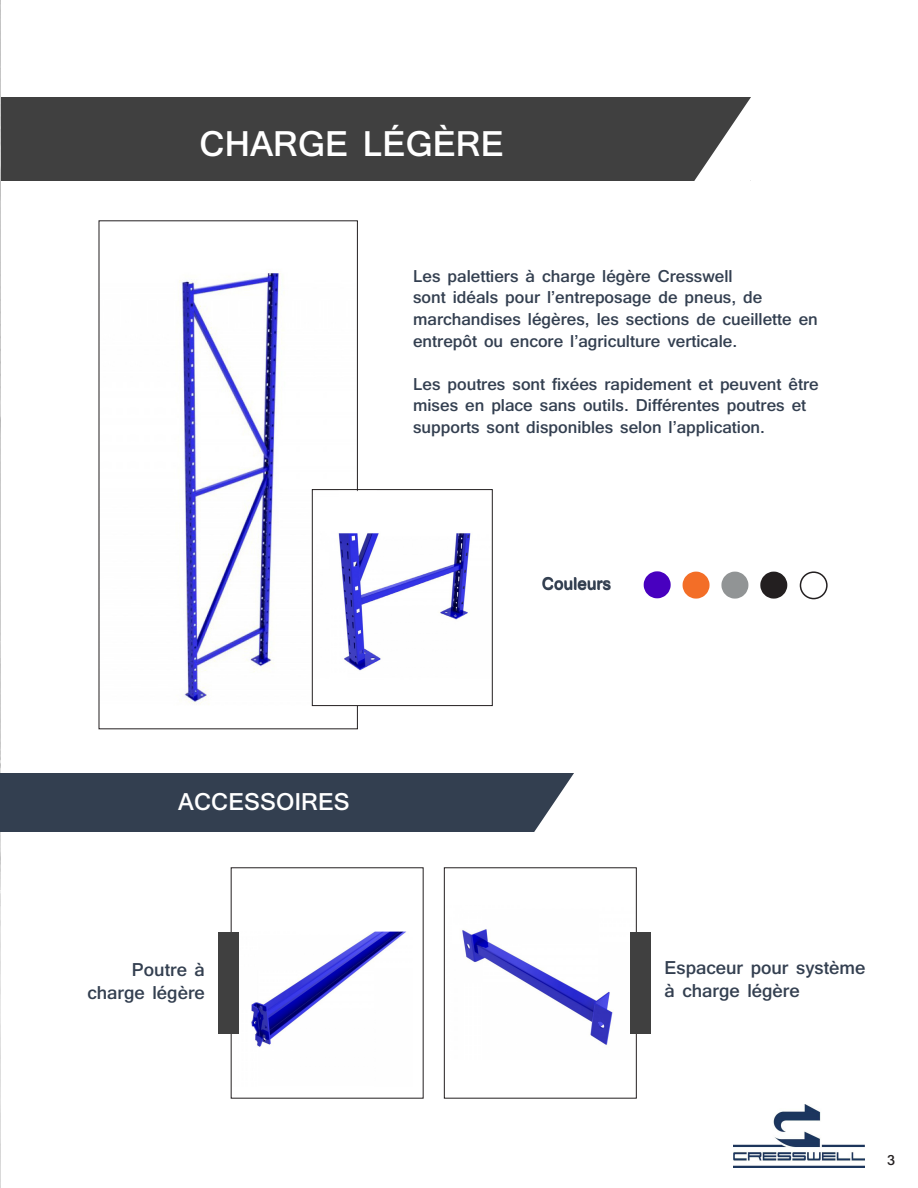
<style>
.page{position:relative;width:918px;height:1188px;background:#fff}
.page>*{position:absolute;margin:0;border:0;box-sizing:border-box;transform-origin:0 0}
.t1{font:700 37.5px "Shruti";color:#fff}
.t2{font:700 25.5px "Shruti";color:#fff}
.t3{font:700 19.5px "Shruti";color:#333f50}
.t4{font:700 18px/21.6px "Shruti";color:#333f50}
.t5{font:700 15px "Shruti";color:#231f20}
</style>
<div class="page">
<img style="left:734px;top:1104px;width:130px;height:63px">
<div style="left:648px;top:576px;width:18px;height:18px;background:#4800bf;border-radius:50%"></div>
<div style="left:644px;top:571px;width:27px;height:27px;border:9px solid #4800bf;border-radius:50%"></div>
<div style="left:687px;top:576px;width:18px;height:18px;background:#f36e27;border-radius:50%"></div>
<div style="left:683px;top:572px;width:27px;height:27px;border:9px solid #f36e27;border-radius:50%"></div>
<div style="left:726px;top:576px;width:18px;height:18px;background:#919495;border-radius:50%"></div>
<div style="left:721px;top:572px;width:27px;height:27px;border:9px solid #919495;border-radius:50%"></div>
<div style="left:765px;top:576px;width:18px;height:18px;background:#231f20;border-radius:50%"></div>
<div style="left:760px;top:572px;width:27px;height:27px;border:9px solid #231f20;border-radius:50%"></div>
<div style="left:800px;top:571px;width:28px;height:28px;border:2px solid #231f20;border-radius:50%"></div>
<img style="left:0;top:0;width:1px;height:1188px">
<div style="left:1px;top:97px;width:750px;height:84px;background:#404040"></div>
<svg style="left:694px;top:97px;width:57px;height:84px"></svg>
<img style="left:179px;top:273px;width:177px;height:434px">
<img style="left:314px;top:498px;width:157px;height:206px">
<div style="left:312px;top:489px;width:180px;height:217px;border:1px solid #231f20"></div>
<div style="left:338px;top:491px;width:39px;height:9px;background:#fff"></div>
<div style="left:0;top:773px;width:574px;height:59px;background:#333f50"></div>
<svg style="left:534px;top:773px;width:90px;height:95px"></svg>
<img style="left:251px;top:931px;width:155px;height:116px">
<img style="left:462px;top:929px;width:151px;height:116px">
<div style="left:444px;top:868px;width:193px;height:230px;border:1px solid #231f20"></div>
<div style="left:630px;top:932px;width:21px;height:102px;background:#404040"></div>
<div style="left:218px;top:932px;width:21px;height:102px;background:#404040"></div>
<p class="t1" style="left:200px;top:122px;width:306px">CHARGE LÉGÈRE</p>
<p class="t4" style="left:413px;top:265px;width:321px">Les palettiers à charge légère Cresswell</p>
<p class="t4" style="left:413px;top:286px;width:351px">sont idéals pour l’entreposage de pneus, de</p>
<p class="t4" style="left:413px;top:308px;width:406px">marchandises légères, les sections de cueillette en entrepôt ou encore l’agriculture verticale.</p>
<p class="t4" style="left:413px;top:373px;width:407px">Les poutres sont fixées rapidement et peuvent être</p>
<p class="t4" style="left:413px;top:394px;width:395px">mises en place sans outils. Différentes poutres et</p>
<p class="t4" style="left:413px;top:416px;width:353px">supports sont disponibles selon l’application.</p>
<p class="t4" style="left:542px;top:572px;width:71px">Couleurs</p>
<p class="t2" style="left:178px;top:786px;width:173px">ACCESSOIRES</p>
<p class="t3" style="left:132px;top:957px;width:75px">Poutre à</p>
<p class="t3" style="left:87px;top:981px;width:119px">charge légère</p>
<p class="t3" style="left:664px;top:956px;width:203px">Espaceur pour système</p>
<p class="t3" style="left:664px;top:979px;width:137px">à charge légère</p>
<p class="t5" style="left:887px;top:1152px;width:9px">3</p>
</div>
